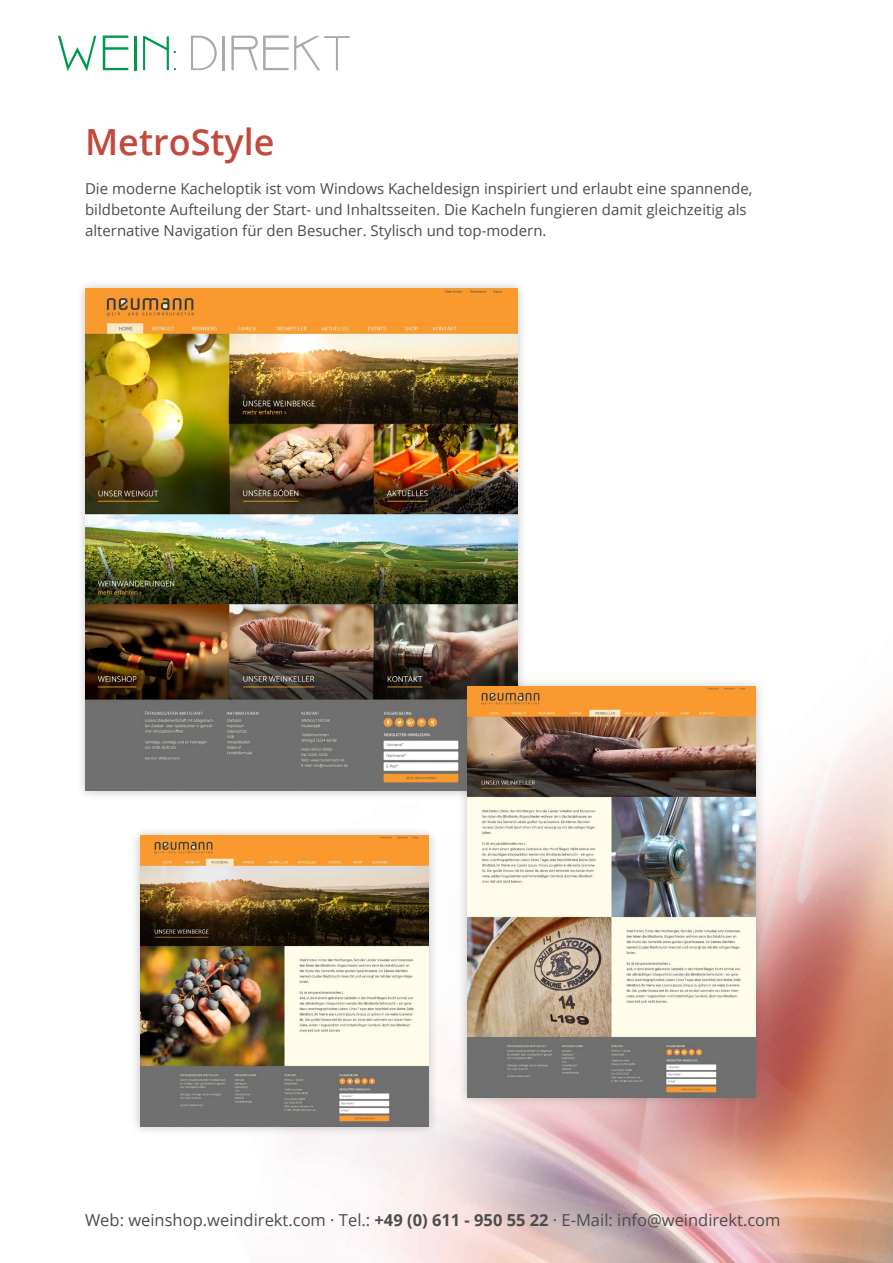
<style>
.page{position:relative;width:893px;height:1263px;background:#fff}
.page>*{position:absolute;margin:0;border:0;box-sizing:border-box;transform-origin:0 0}
.t1{font:600 36px "Open Sans";color:#c1493e}
.t2{font:16.5px "Open Sans";color:#4b4c4d}
.t3{font:15px "Open Sans";color:#4b4c4d}
.s1{font-weight:700}
</style>
<div class="page">
<img style="left:292px;top:710px;width:601px;height:553px">
<svg style="left:58px;top:36px;width:38px;height:35px"></svg>
<svg style="left:103px;top:36px;width:25px;height:34px"></svg>
<hr style="left:134px;top:36px;width:3px;height:34px;background:#00984a">
<svg style="left:143px;top:36px;width:33px;height:34px"></svg>
<svg style="left:191px;top:36px;width:26px;height:34px"></svg>
<hr style="left:223px;top:36px;width:2px;height:34px;background:#a8a9ad">
<svg style="left:231px;top:36px;width:119px;height:34px"></svg>
<div style="left:76px;top:278px;width:451px;height:523px;background:#57585a;opacity:.35"></div>
<img style="left:85px;top:288px;width:432px;height:503px">
<div style="left:458px;top:677px;width:308px;height:430px;background:#57585a;opacity:.35"></div>
<img style="left:468px;top:687px;width:288px;height:410px">
<div style="left:130px;top:826px;width:308px;height:310px;background:#57585a;opacity:.35"></div>
<img style="left:140px;top:836px;width:288px;height:290px">
<p class="t1" style="left:85px;top:117px;width:191px">MetroStyle</p>
<p class="t3" style="left:85px;top:178px;width:669px">Die moderne Kacheloptik ist vom Windows Kacheldesign inspiriert und erlaubt eine spannende,</p>
<p class="t3" style="left:85px;top:199px;width:663px">bildbetonte Aufteilung der Start- und Inhaltsseiten. Die Kacheln fungieren damit gleichzeitig als</p>
<p class="t3" style="left:85px;top:220px;width:463px">alternative Navigation für den Besucher. Stylisch und top-modern.</p>
<p class="t2" style="left:85px;top:1208px;width:697px">Web: weinshop.weindirekt.com · Tel.: <span class="s1">+49 (0) 611 - 950 55 22</span> · E-Mail: info@weindirekt.com</p>
</div>
